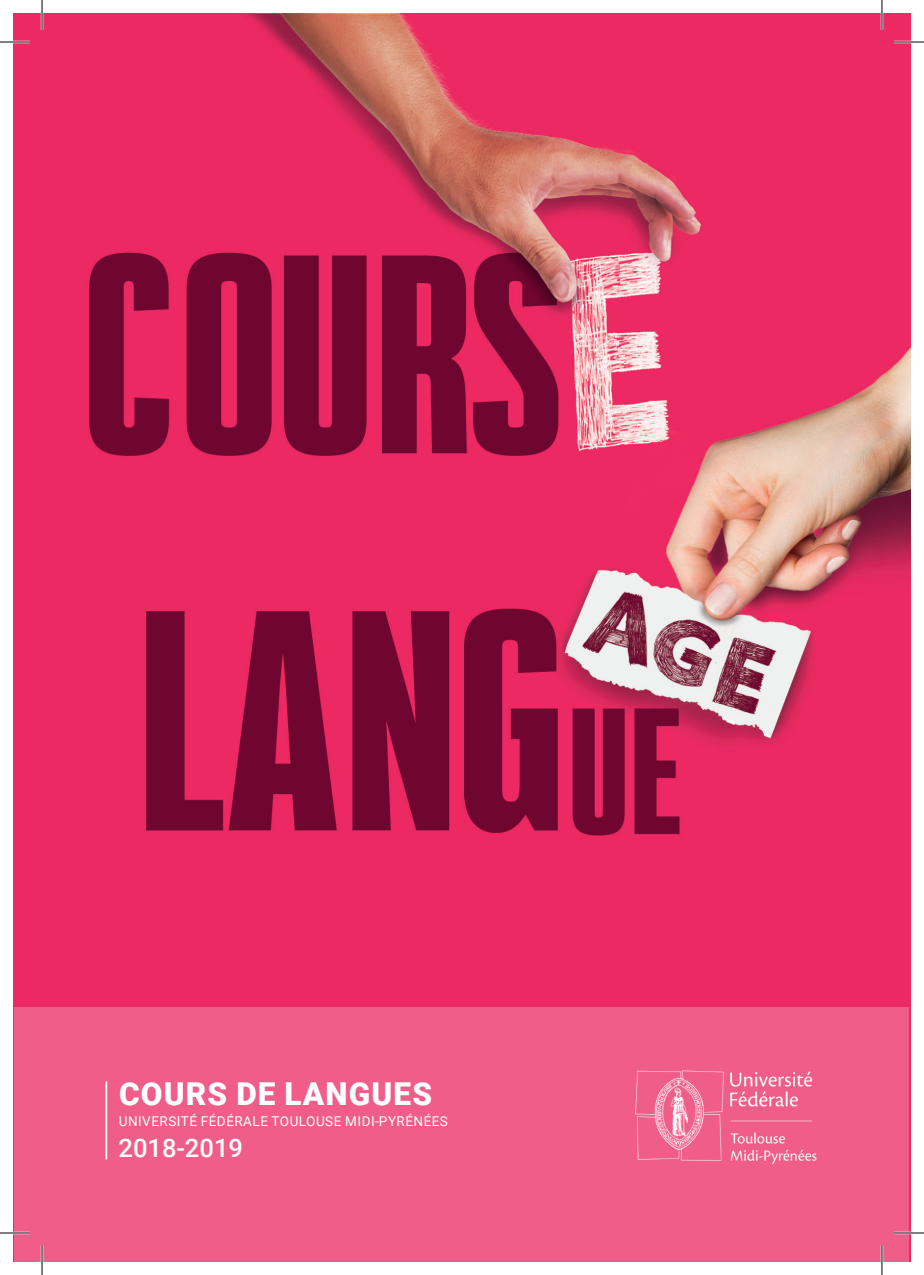
<style>
.page{position:relative;width:924px;height:1275px;background:#fff}
.page>*{position:absolute;margin:0;border:0;box-sizing:border-box;transform-origin:0 0}
.t1{font:900 31.6px "Roboto";letter-spacing:.035em;color:#fff}
.t2{font:500 25.6px "Roboto";color:#fff}
.t3{font:13.6px "Roboto";letter-spacing:.035em;color:#fff}
</style>
<div class="page">
<img style="left:14px;top:14px;width:895px;height:1247px">
<div style="left:15px;top:1007px;width:893px;height:254px;background:#f05d88"></div>
<hr style="left:105px;top:1081px;width:2px;height:78px;background:#fff">
<img style="left:635px;top:1070px;width:182px;height:94px">
<hr style="left:0;top:41px;width:30px;height:2px;background:#fff">
<hr style="left:893px;top:41px;width:30px;height:2px;background:#fff">
<hr style="left:0;top:1231px;width:30px;height:3px;background:#fff">
<hr style="left:893px;top:1231px;width:30px;height:3px;background:#fff">
<hr style="left:41px;top:0;width:2px;height:30px;background:#fff">
<hr style="left:41px;top:1245px;width:2px;height:30px;background:#fff">
<hr style="left:880px;top:0;width:2px;height:30px;background:#fff">
<hr style="left:880px;top:1245px;width:2px;height:30px;background:#fff">
<hr style="left:0;top:42px;width:30px;height:1px;background:#000">
<hr style="left:893px;top:42px;width:30px;height:1px;background:#000">
<hr style="left:0;top:1232px;width:30px;height:1px;background:#000">
<hr style="left:893px;top:1232px;width:30px;height:1px;background:#000">
<hr style="left:42px;top:0;width:1px;height:30px;background:#000">
<hr style="left:42px;top:1245px;width:1px;height:30px;background:#000">
<hr style="left:881px;top:0;width:1px;height:30px;background:#000">
<hr style="left:881px;top:1245px;width:1px;height:30px;background:#000">
<h1 class="t1" style="left:119px;top:1071px;width:314px">COURS DE LANGUES</h1>
<p class="t3" style="left:119px;top:1111px;width:330px">UNIVERSITÉ FÉDÉRALE TOULOUSE MIDI-PYRÉNÉES</p>
<h2 class="t2" style="left:118px;top:1129px;width:126px">2018-2019</h2>
</div>
